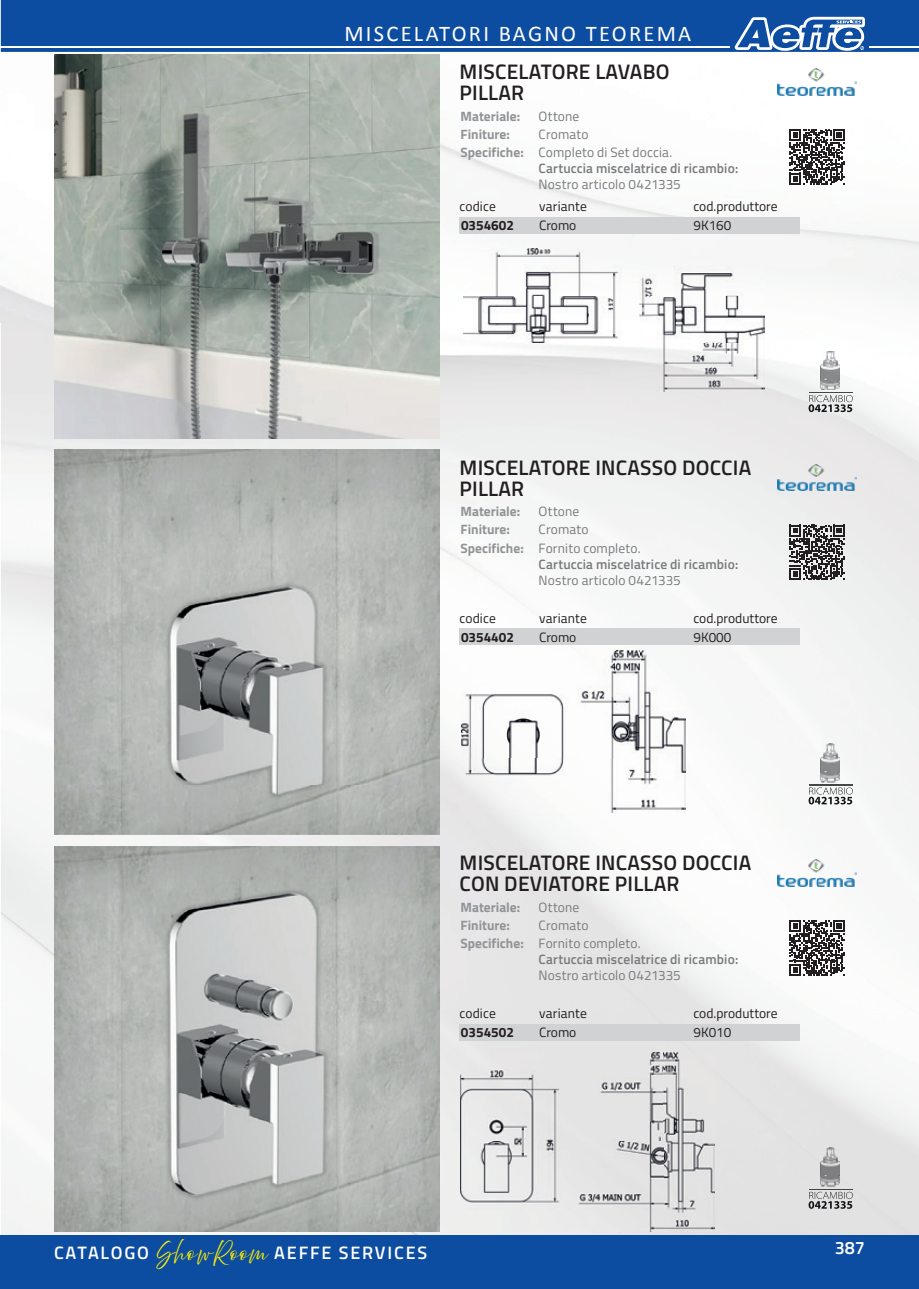
<style>
.page{position:relative;width:919px;height:1289px;background:#fff}
.page>*{position:absolute;margin:0;border:0;box-sizing:border-box;transform-origin:0 0}
.t1{font:22.5px "Calibri";letter-spacing:.1em;color:#fff}
.t2{font:600 21px/21px "Titillium Web";letter-spacing:.01em;color:#231f20}
.t3{font:600 18px "Titillium Web";letter-spacing:.1em;color:#fff}
.t4{font:13.5px/18px "Titillium Web";letter-spacing:.01em;color:#787a7d}
.t5{font:13.5px "Titillium Web";color:#231f20}
.t6{font:600 13.5px "Titillium Web";letter-spacing:.01em;color:#787a7d}
.t7{font:700 13.5px "Titillium Web";color:#919396}
.t8{font:700 13.5px "Titillium Web";color:#231f20}
.s1{font-family:"Abovethe Beyond Script";font-weight:400;color:#fff101}
</style>
<div class="page">
<img style="left:439px;top:54px;width:425px;height:214px">
<img style="left:378px;top:268px;width:108px;height:215px">
<img style="left:757px;top:268px;width:108px;height:967px">
<img style="left:486px;top:391px;width:271px;height:260px">
<img style="left:433px;top:483px;width:54px;height:752px">
<img style="left:649px;top:718px;width:108px;height:356px">
<div style="left:703px;top:1074px;width:54px;height:161px;background:#e3e3e3"></div>
<img style="left:54px;top:1231px;width:379px;height:4px">
<img style="left:486px;top:1231px;width:217px;height:4px">
<div style="left:1px;top:1235px;width:917px;height:53px;background:#0d4da1"></div>
<div style="left:1px;top:0;width:917px;height:52px;background:#0d4da1"></div>
<svg style="left:734px;top:17px;width:130px;height:34px"></svg>
<hr style="left:869px;top:46px;width:49px;height:2px;background:#fff">
<hr style="left:1px;top:46px;width:729px;height:2px;background:#fff">
<img style="left:54px;top:54px;width:385px;height:385px">
<img style="left:54px;top:449px;width:385px;height:385px">
<img style="left:54px;top:846px;width:385px;height:385px">
<img style="left:463px;top:249px;width:301px;height:142px">
<img style="left:820px;top:351px;width:19px;height:39px">
<img style="left:808px;top:404px;width:44px;height:8px">
<img style="left:809px;top:395px;width:43px;height:7px">
<img style="left:809px;top:392px;width:43px;height:1px">
<div style="left:459px;top:217px;width:340px;height:16px;background:#d1d2d4"></div>
<svg style="left:789px;top:129px;width:55px;height:55px"></svg>
<img style="left:777px;top:68px;width:79px;height:27px">
<img style="left:462px;top:651px;width:223px;height:161px">
<img style="left:461px;top:1052px;width:253px;height:179px">
<img style="left:820px;top:743px;width:19px;height:39px">
<img style="left:808px;top:796px;width:44px;height:8px">
<img style="left:809px;top:787px;width:43px;height:7px">
<img style="left:809px;top:784px;width:43px;height:1px">
<img style="left:820px;top:1147px;width:19px;height:39px">
<img style="left:808px;top:1200px;width:44px;height:8px">
<img style="left:809px;top:1191px;width:43px;height:7px">
<img style="left:809px;top:1188px;width:43px;height:1px">
<div style="left:459px;top:628px;width:340px;height:17px;background:#d1d2d4"></div>
<div style="left:459px;top:1024px;width:340px;height:16px;background:#d1d2d4"></div>
<svg style="left:789px;top:524px;width:55px;height:56px"></svg>
<svg style="left:789px;top:920px;width:55px;height:55px"></svg>
<img style="left:777px;top:464px;width:79px;height:27px">
<img style="left:777px;top:859px;width:79px;height:27px">
<h1 class="t1" style="left:344px;top:18px;width:348px">MISCELATORI BAGNO TEOREMA</h1>
<h2 class="t2" style="left:459px;top:60px;width:211px">MISCELATORE LAVABO<br>PILLAR</h2>
<p class="t7" style="left:460px;top:106px;width:61px">Materiale:</p>
<p class="t7" style="left:460px;top:142px;width:65px">Specifiche:</p>
<p class="t4" style="left:538px;top:106px;width:135px">Ottone<br>Cromato<br>Completo di Set doccia.</p>
<p class="t6" style="left:538px;top:158px;width:201px">Cartuccia miscelatrice di ricambio:</p>
<p class="t4" style="left:538px;top:175px;width:144px">Nostro articolo 0421335</p>
<p class="t7" style="left:460px;top:124px;width:51px">Finiture:</p>
<p class="t5" style="left:459px;top:197px;width:38px">codice</p>
<p class="t5" style="left:539px;top:197px;width:49px">variante</p>
<p class="t5" style="left:693px;top:197px;width:86px">cod.produttore</p>
<p class="t8" style="left:461px;top:215px;width:54px">0354602</p>
<p class="t5" style="left:539px;top:216px;width:39px">Cromo</p>
<p class="t5" style="left:693px;top:216px;width:39px">9K160</p>
<h2 class="t2" style="left:459px;top:456px;width:293px">MISCELATORE INCASSO DOCCIA<br>PILLAR</h2>
<p class="t7" style="left:460px;top:501px;width:61px">Materiale:</p>
<p class="t4" style="left:538px;top:502px;width:42px">Ottone</p>
<p class="t7" style="left:460px;top:519px;width:51px">Finiture:</p>
<p class="t4" style="left:538px;top:520px;width:52px">Cromato</p>
<p class="t7" style="left:460px;top:537px;width:65px">Specifiche:</p>
<p class="t4" style="left:538px;top:538px;width:104px">Fornito completo.</p>
<p class="t6" style="left:538px;top:554px;width:201px">Cartuccia miscelatrice di ricambio:</p>
<p class="t4" style="left:538px;top:570px;width:144px">Nostro articolo 0421335</p>
<p class="t5" style="left:459px;top:608px;width:38px">codice</p>
<p class="t5" style="left:539px;top:608px;width:49px">variante</p>
<p class="t5" style="left:693px;top:608px;width:86px">cod.produttore</p>
<p class="t8" style="left:461px;top:627px;width:54px">0354402</p>
<p class="t5" style="left:539px;top:627px;width:39px">Cromo</p>
<p class="t5" style="left:693px;top:627px;width:39px">9K000</p>
<h2 class="t2" style="left:459px;top:851px;width:293px">MISCELATORE INCASSO DOCCIA<br>CON DEVIATORE PILLAR</h2>
<p class="t7" style="left:460px;top:896px;width:61px">Materiale:</p>
<p class="t4" style="left:538px;top:897px;width:42px">Ottone</p>
<p class="t7" style="left:460px;top:914px;width:51px">Finiture:</p>
<p class="t4" style="left:538px;top:915px;width:52px">Cromato</p>
<p class="t7" style="left:460px;top:933px;width:65px">Specifiche:</p>
<p class="t4" style="left:538px;top:933px;width:104px">Fornito completo.</p>
<p class="t6" style="left:538px;top:949px;width:201px">Cartuccia miscelatrice di ricambio:</p>
<p class="t4" style="left:538px;top:966px;width:144px">Nostro articolo 0421335</p>
<p class="t5" style="left:459px;top:1003px;width:38px">codice</p>
<p class="t5" style="left:539px;top:1003px;width:49px">variante</p>
<p class="t5" style="left:693px;top:1003px;width:86px">cod.produttore</p>
<p class="t8" style="left:461px;top:1022px;width:54px">0354502</p>
<p class="t5" style="left:539px;top:1022px;width:39px">Cromo</p>
<p class="t5" style="left:693px;top:1022px;width:39px">9K010</p>
<h3 class="t3" style="left:54px;top:1239px;width:374px">CATALOGO <span class="s1">ShowRoom</span> AEFFE SERVICES</h3>
<h3 class="t3" style="left:834px;top:1234px;width:32px">387</h3>
</div>
